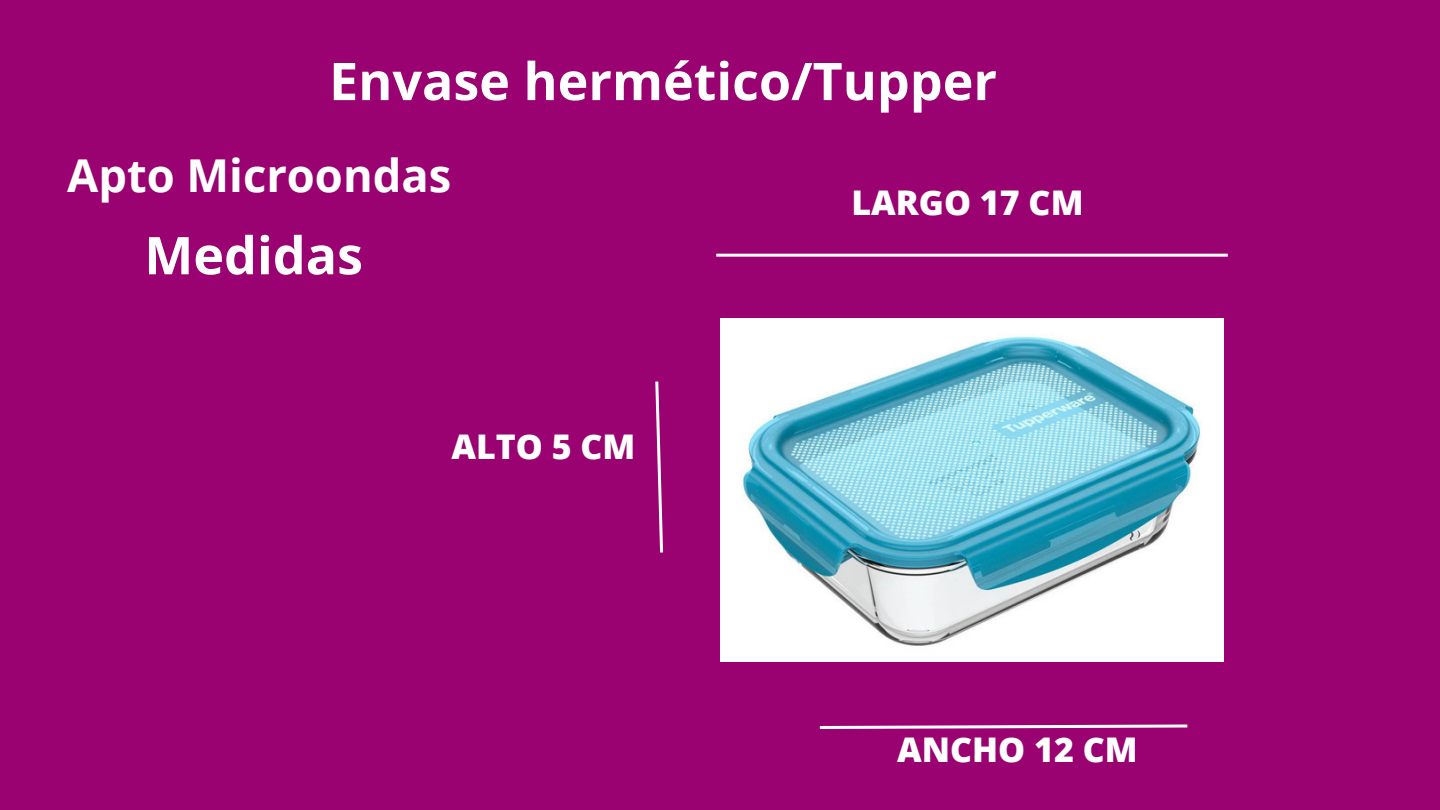
<style>
.page{position:relative;width:1440px;height:810px;background:#990270}
.page>*{position:absolute;margin:0;border:0;box-sizing:border-box;transform-origin:0 0}
.t1{font:700 52px "Open Sans";color:#fff}
.t2{font:700 45.3px "Open Sans";color:#fff}
.t3{font:800 34px "Open Sans";color:#fff}
</style>
<div class="page">
<img style="left:720px;top:318px;width:504px;height:344px">
<hr style="left:716px;top:254px;width:512px;height:3px;background:#fff">
<svg style="left:655px;top:381px;width:9px;height:172px"></svg>
<svg style="left:819px;top:724px;width:369px;height:5px"></svg>
<p class="t1" style="left:329px;top:45px;width:669px">Envase hermético/Tupper</p>
<p class="t2" style="left:67px;top:143px;width:386px">Apto Microondas</p>
<p class="t1" style="left:144px;top:219px;width:220px">Medidas</p>
<p class="t3" style="left:451px;top:423px;width:186px">ALTO 5 CM</p>
<p class="t3" style="left:851px;top:178px;width:234px">LARGO 17 CM</p>
<p class="t3" style="left:897px;top:725px;width:242px">ANCHO 12 CM</p>
</div>
